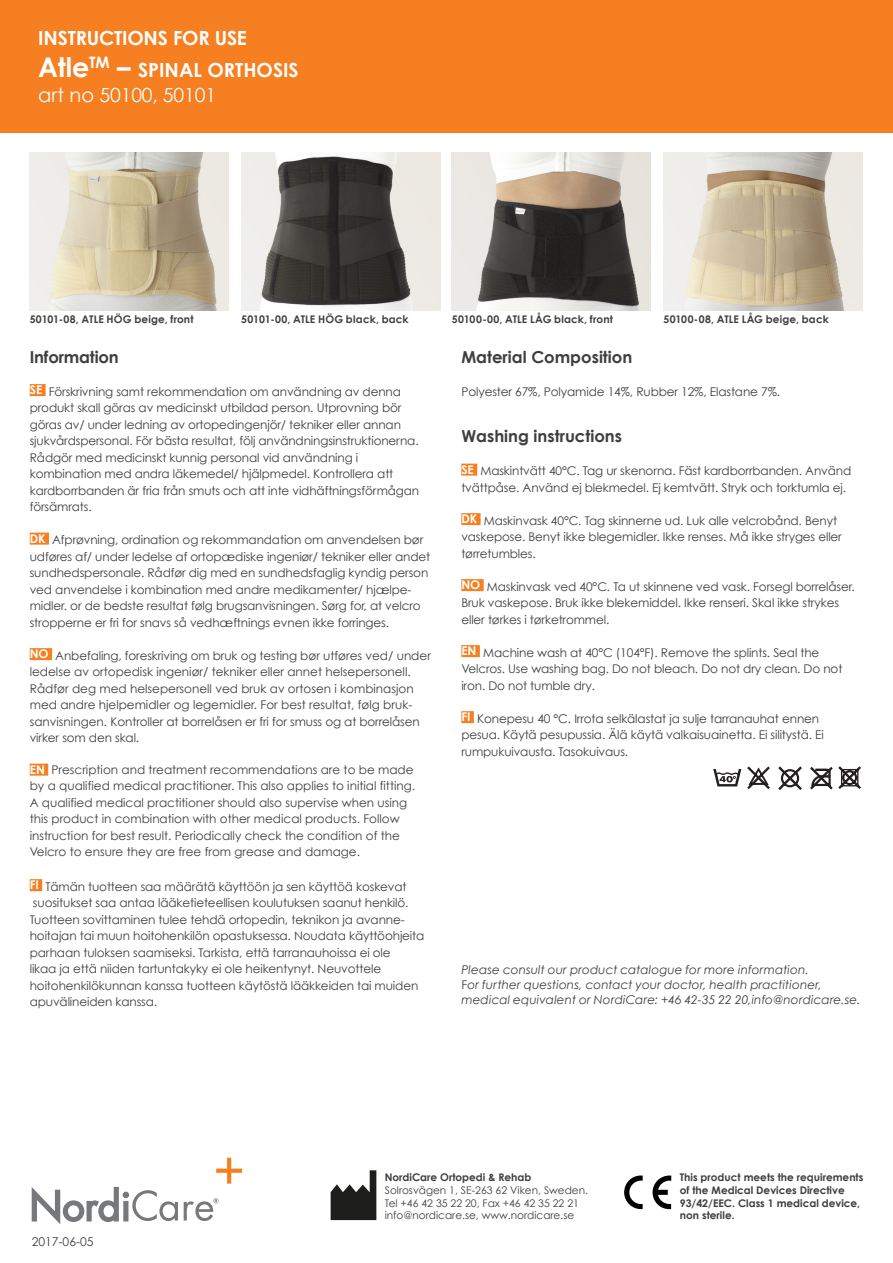
<style>
.page{position:relative;width:893px;height:1263px;background:#fff}
.page>*{position:absolute;margin:0;border:0;box-sizing:border-box;transform-origin:0 0}
.t1{font:700 19.5px "Century Gothic";letter-spacing:-.01em;color:#fff}
.t2{font:19.5px "Century Gothic";letter-spacing:-.01em;color:#fff}
.t3{font:700 16.5px "Century Gothic";color:#3e3e3f}
.Landekode{font:12.15px "Century Gothic";color:#3e3e3f}
.t4{font:12px/16.5px "Century Gothic";letter-spacing:-.01em;color:#3e3e3f}
.t5{font:italic 12px/15px "Century Gothic";letter-spacing:.01em;color:#3e3e3f}
.t6{font:700 10.5px/12.6px "Century Gothic";color:#3e3e3f}
.t7{font:10.5px "Century Gothic";color:#3e3e3f}
.s1{font-size:27px}
.s2{font-weight:700;color:#fff}
.s3{font-style:normal}
</style>
<div class="page">
<div style="left:0;top:0;width:893px;height:132px;background:#f57f21"></div>
<svg style="left:32px;top:1186px;width:146px;height:38px"></svg>
<svg style="left:216px;top:1158px;width:26px;height:25px"></svg>
<svg style="left:184px;top:1198px;width:34px;height:23px"></svg>
<svg style="left:653px;top:1175px;width:18px;height:34px"></svg>
<svg style="left:624px;top:1175px;width:19px;height:34px"></svg>
<svg style="left:331px;top:1170px;width:45px;height:50px"></svg>
<img style="left:30px;top:152px;width:199px;height:158px">
<img style="left:241px;top:152px;width:199px;height:158px">
<img style="left:452px;top:152px;width:199px;height:158px">
<img style="left:663px;top:152px;width:199px;height:158px">
<svg style="left:713px;top:769px;width:28px;height:17px"></svg>
<svg style="left:747px;top:766px;width:23px;height:23px"></svg>
<svg style="left:810px;top:766px;width:51px;height:23px"></svg>
<svg style="left:778px;top:766px;width:24px;height:24px"></svg>
<div style="left:30px;top:384px;width:16px;height:12px;background:#f57f21"></div>
<div style="left:30px;top:533px;width:19px;height:12px;background:#f57f21"></div>
<div style="left:30px;top:648px;width:22px;height:12px;background:#f57f21"></div>
<div style="left:30px;top:764px;width:18px;height:12px;background:#f57f21"></div>
<div style="left:30px;top:879px;width:12px;height:12px;background:#f57f21"></div>
<div style="left:461px;top:464px;width:16px;height:12px;background:#f57f21"></div>
<div style="left:461px;top:513px;width:20px;height:12px;background:#f57f21"></div>
<div style="left:461px;top:579px;width:23px;height:12px;background:#f57f21"></div>
<div style="left:461px;top:645px;width:19px;height:12px;background:#f57f21"></div>
<div style="left:461px;top:711px;width:13px;height:12px;background:#f57f21"></div>
<p class="t1" style="left:38px;top:25px;width:210px">INSTRUCTIONS FOR USE</p>
<p class="t1" style="left:38px;top:58px;width:262px"><span class="s1">Atle</span><sup>TM</sup> <span class="s1">–</span> SPINAL ORTHOSIS</p>
<p class="t2" style="left:38px;top:83px;width:179px">art no 50100, 50101</p>
<p class="t6" style="left:30px;top:312px;width:165px">50101-08, ATLE HÖG beige, front</p>
<p class="t6" style="left:241px;top:312px;width:169px">50101-00, ATLE HÖG black, back</p>
<p class="t6" style="left:452px;top:312px;width:163px">50100-00, ATLE LÅG black, front</p>
<p class="t6" style="left:663px;top:312px;width:167px">50100-08, ATLE LÅG beige, back</p>
<p class="t3" style="left:30px;top:346px;width:91px">Information</p>
<p class="t4" style="left:30px;top:383px;width:391px"><span class="s2">SE</span> Förskrivning samt rekommendation om användning av denna produkt skall göras av medicinskt utbildad person. Utprovning bör göras av/ under ledning av ortopedingenjör/ tekniker eller annan sjukvårdspersonal. För bästa resultat, följ användningsinstruktionerna.<br>Rådgör med medicinskt kunnig personal vid användning i kombination med andra läkemedel/ hjälpmedel. Kontrollera att kardborrbanden är fria från smuts och att inte vidhäftningsförmågan försämrats.</p>
<p class="t4" style="left:30px;top:531px;width:402px"><span class="s2">DK</span> Afprøvning, ordination og rekommandation om anvendelsen bør udføres af/ under ledelse af ortopædiske ingeniør/ tekniker eller andet sundhedspersonale. Rådfør dig med en sundhedsfaglig kyndig person ved anvendelse i kombination med andre medikamenter/ hjælpe&shy;midler. or de bedste resultat følg brugsanvisningen. Sørg for, at velcro stropperne er fri for snavs så vedhæftnings evnen ikke forringes.</p>
<p class="t4" style="left:30px;top:647px;width:403px"><span class="s2">NO</span> Anbefaling, foreskriving om bruk og testing bør utføres ved/ under ledelse av ortopedisk ingeniør/ tekniker eller annet helsepersonell.<br>Rådfør deg med helsepersonell ved bruk av ortosen i kombinasjon med andre hjelpemidler og legemidler. For best resultat, følg bruk&shy;sanvisningen. Kontroller at borrelåsen er fri for smuss og at borrelåsen virker som den skal.</p>
<p class="t4" style="left:30px;top:761px;width:387px"><span class="s2">EN</span> Prescription and treatment recommendations are to be made by a qualified medical practitioner. This also applies to initial fitting.<br>A qualified medical practitioner should also supervise when using this product in combination with other medical products. Follow instruction for best result. Periodically check the condition of the Velcro to ensure they are free from grease and damage.</p>
<p class="t4" style="left:30px;top:878px;width:396px"><span class="s2">FI</span> Tämän tuotteen saa määrätä käyttöön ja sen käyttöä koskevat suositukset saa antaa lääketieteellisen koulutuksen saanut henkilö.<br>Tuotteen sovittaminen tulee tehdä ortopedin, teknikon ja avanne&shy;hoitajan tai muun hoitohenkilön opastuksessa. Noudata käyttöohjeita parhaan tuloksen saamiseksi. Tarkista, että tarranauhoissa ei ole<br>likaa ja että niiden tartuntakyky ei ole heikentynyt. Neuvottele hoitohenkilökunnan kanssa tuotteen käytöstä lääkkeiden tai muiden apuvälineiden kanssa.</p>
<p class="t3" style="left:461px;top:346px;width:172px">Material Composition</p>
<p class="t4" style="left:461px;top:383px;width:320px">Polyester 67%, Polyamide 14%, Rubber 12%, Elastane 7%.</p>
<p class="t3" style="left:461px;top:426px;width:162px">Washing instructions</p>
<p class="t4" style="left:461px;top:462px;width:391px"><span class="s2">SE</span> Maskintvätt 40°C. Tag ur skenorna. Fäst kardborrbanden. Använd tvättpåse. Använd ej blekmedel. Ej kemtvätt. Stryk och torktumla ej.</p>
<p class="t4" style="left:461px;top:512px;width:382px"><span class="s2">DK</span> Maskinvask 40°C. Tag skinnerne ud. Luk alle velcrobånd. Benyt vaskepose. Benyt ikke blegemidler. Ikke renses. Må ikke stryges eller tørretumbles.</p>
<p class="t4" style="left:461px;top:578px;width:395px"><span class="s2">NO</span> Maskinvask ved 40°C. Ta ut skinnene ved vask. Forsegl borrelåser.<br>Bruk vaskepose. Bruk ikke blekemiddel. Ikke renseri. Skal ikke strykes eller tørkes i tørketrommel.</p>
<p class="t4" style="left:461px;top:644px;width:360px"><span class="s2">EN</span> Machine wash at 40°C (104°F). Remove the splints. Seal the</p>
<p class="t4" style="left:461px;top:660px;width:382px">Velcros. Use washing bag. Do not bleach. Do not dry clean. Do not iron. Do not tumble dry.</p>
<p class="t4" style="left:461px;top:710px;width:364px"><span class="s2">FI</span> Konepesu 40 °C. Irrota selkälastat ja sulje tarranauhat ennen pesua. Käytä pesupussia. Älä käytä valkaisuainetta. Ei silitystä. Ei rumpukuivausta. Tasokuivaus.</p>
<p class="t5" style="left:461px;top:962px;width:349px">Please consult our product catalogue for more information.</p>
<p class="t5" style="left:461px;top:977px;width:401px"><span class="s3">F</span>or further questions, contact your doctor, health practitioner, medical equivalent or NordiCare: +46 42-35 22 20,info@nordicare.se.</p>
<p class="Landekode" style="left:32px;top:1234px;width:63px">2017-06-05</p>
<p class="t6" style="left:385px;top:1171px;width:148px">NordiCare Ortopedi &amp; Rehab</p>
<p class="t7" style="left:385px;top:1184px;width:205px">Solrosvägen 1, SE-263 62 Viken, Sweden.</p>
<p class="t7" style="left:385px;top:1196px;width:196px">Tel +46 42 35 22 20, Fax +46 42 35 22 21</p>
<p class="t7" style="left:385px;top:1209px;width:191px">info@nordicare.se, www.nordicare.se</p>
<p class="t6" style="left:680px;top:1171px;width:185px">This product meets the requirements of the Medical Devices Directive<br>93/42/EEC. Class 1 medical device, non sterile.</p>
</div>
